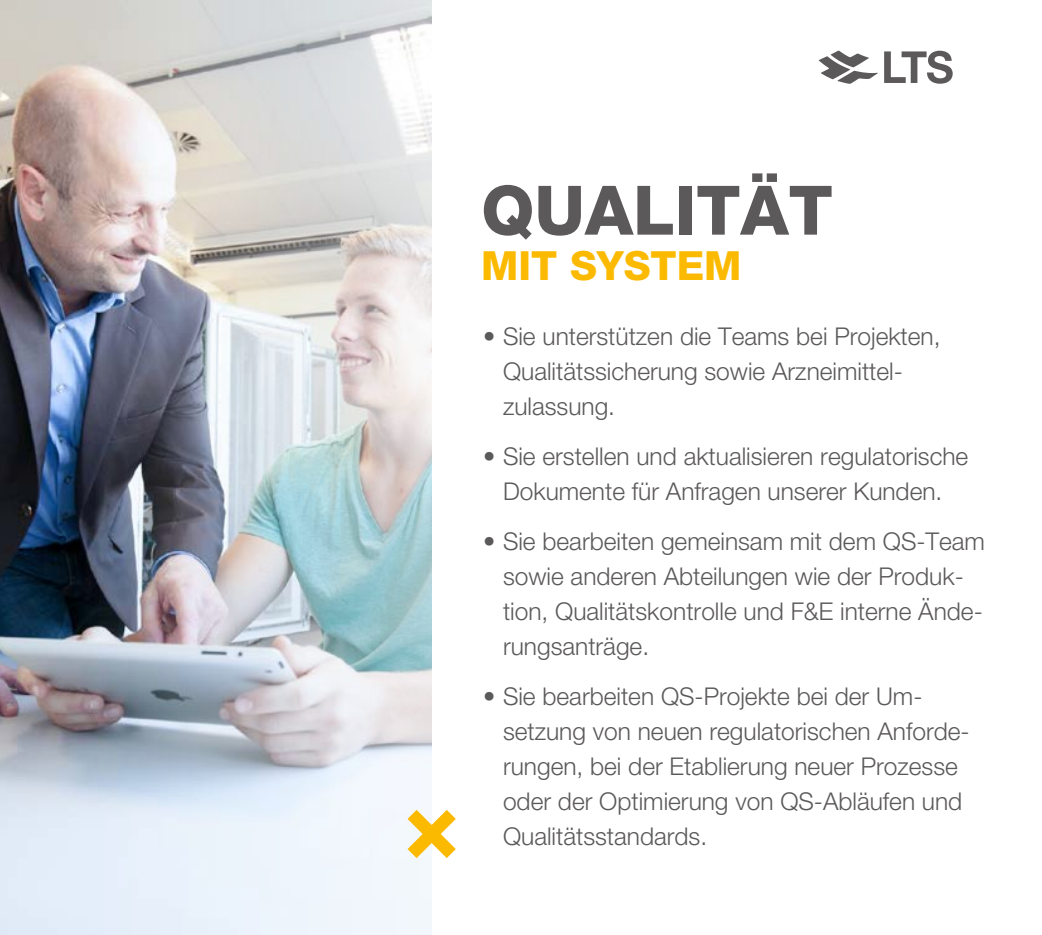
<style>
.page{position:relative;width:1042px;height:935px;background:#fff}
.page>*{position:absolute;margin:0;border:0;box-sizing:border-box;transform-origin:0 0}
.t1{font:800 68.25px "Helvetica Neue LT Std";color:#5c595b}
.t2{font:800 40.25px "Helvetica Neue LT Std";color:#fbba00}
.t3{font:300 24.5px/35px "Helvetica Neue LT Std";color:#5c595b}
</style>
<div class="page">
<img style="left:0;top:0;width:432px;height:935px">
<svg style="left:407px;top:810px;width:49px;height:48px"></svg>
<svg style="left:884px;top:51px;width:68px;height:33px"></svg>
<svg style="left:819px;top:51px;width:59px;height:33px"></svg>
<h1 class="t1" style="left:481px;top:170px;width:353px">QUALITÄT</h1>
<h2 class="t2" style="left:481px;top:242px;width:262px">MIT SYSTEM</h2>
<p class="t3" style="left:503px;top:318px;width:439px;text-indent:-20px">• Sie unterstützen die Teams bei Projekten,<br>Qualitätssicherung sowie Arzneimittel&shy;zulassung.</p>
<p class="t3" style="left:483px;top:438px;width:487px;text-align:center">• Sie erstellen und aktualisieren regulatorische<br>Dokumente für Anfragen unserer Kunden.</p>
<p class="t3" style="left:503px;top:523px;width:483px;text-indent:-20px">• Sie bearbeiten gemeinsam mit dem QS-Team sowie anderen Abteilungen wie der Produk&shy;tion, Qualitätskontrolle und F&amp;E interne Ände&shy;rungsanträge.</p>
<p class="t3" style="left:503px;top:678px;width:468px;text-indent:-20px">• Sie bearbeiten QS-Projekte bei der Um&shy;setzung von neuen regulatorischen Anforde&shy;rungen, bei der Etablierung neuer Prozesse oder der Optimierung von QS-Abläufen und Qualitätsstandards.</p>
</div>
